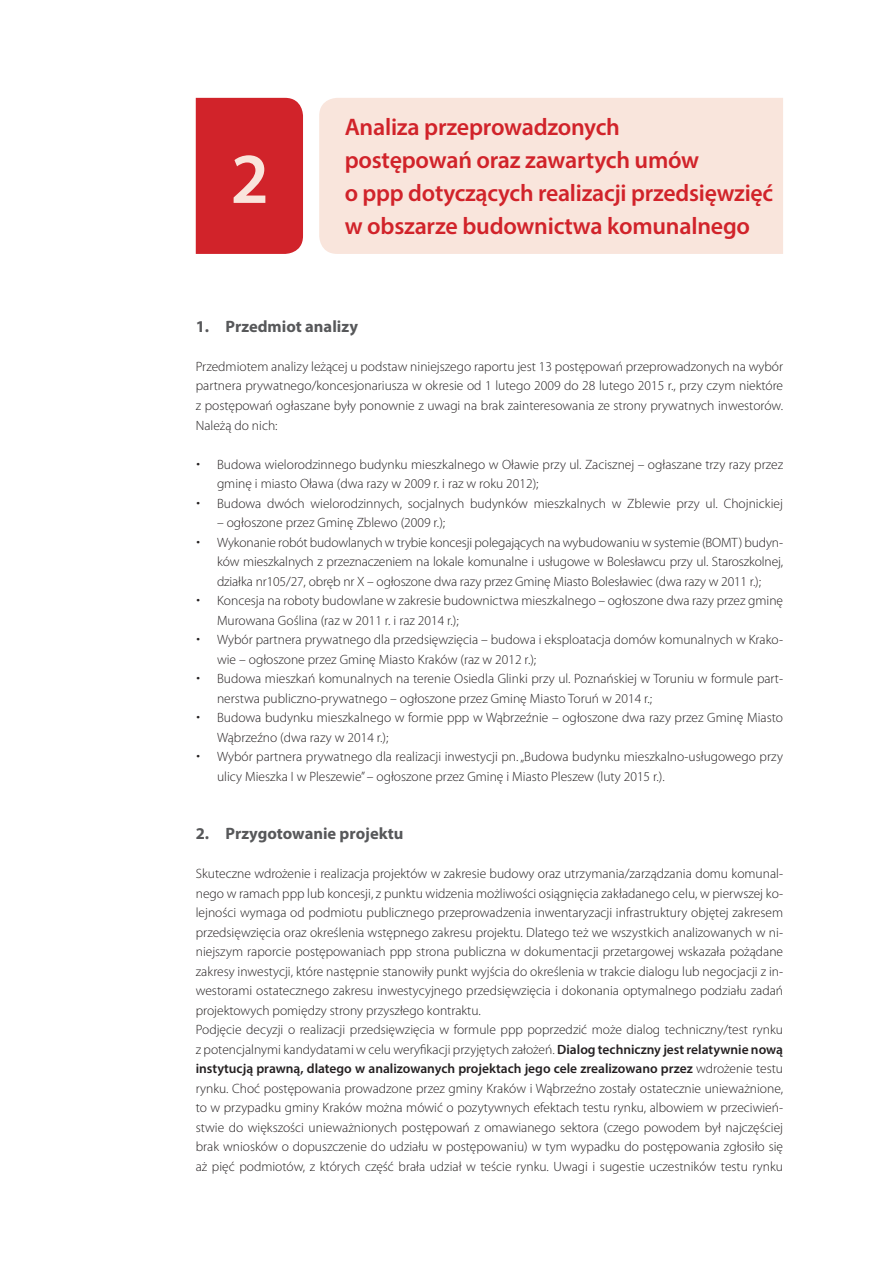
<style>
.page{position:relative;width:881px;height:1272px;background:#fff}
.page>*{position:absolute;margin:0;border:0;box-sizing:border-box;transform-origin:0 0}
.podrozdzial{font:600 72px "Myriad Pro";color:#f9e5dc}
.podrozdzial-2{font:600 24px/33px "Myriad Pro";letter-spacing:-.01em;color:#d1232a}
.srodtytul2{font:700 16.5px "Myriad Pro";color:#57585a}
.text{font:300 13.5px/19.5px "Myriad Pro";color:#231f20}
.s1{font-weight:600}
</style>
<div class="page">
<div style="left:196px;top:98px;width:107px;height:156px;background:#d1232a"></div>
<div style="left:319px;top:98px;width:463px;height:156px;background:#f9e5dc"></div>
<p class="podrozdzial" style="left:230px;top:133px;width:40px">2</p>
<p class="podrozdzial-2" style="left:344px;top:110px;width:430px">Analiza przeprowadzonych<br>postępowań oraz zawartych umów<br>o ppp dotyczących realizacji przedsięwzięć w obszarze budownictwa komunalnego</p>
<p class="srodtytul2" style="left:196px;top:315px;width:164px">1. Przedmiot analizy</p>
<p class="text" style="left:196px;top:356px;width:588px;text-align:justify">Przedmiotem analizy leżącej u podstaw niniejszego raportu jest 13 postępowań przeprowadzonych na wybór partnera prywatnego/koncesjonariusza w okresie od 1 lutego 2009 do 28 lutego 2015 r., przy czym niektóre z postępowań ogłaszane były ponownie z uwagi na brak zainteresowania ze strony prywatnych inwestorów.<br>Należą do nich:</p>
<p class="text" style="left:217px;top:454px;width:567px">Budowa wielorodzinnego budynku mieszkalnego w Oławie przy ul. Zacisznej – ogłaszane trzy razy przez gminę i miasto Oława (dwa razy w 2009 r. i raz w roku 2012);</p>
<p class="text" style="left:217px;top:493px;width:567px">Budowa dwóch wielorodzinnych, socjalnych budynków mieszkalnych w Zblewie przy ul. Chojnickiej</p>
<p class="text" style="left:217px;top:512px;width:230px">– ogłoszone przez Gminę Zblewo (2009 r.);</p>
<p class="text" style="left:217px;top:532px;width:567px;text-align:justify">Wykonanie robót budowlanych w trybie koncesji polegających na wybudowaniu w systemie (BOMT) budyn&shy;ków mieszkalnych z przeznaczeniem na lokale komunalne i usługowe w Bolesławcu przy ul. Staroszkolnej, działka nr105/27, obręb nr X – ogłoszone dwa razy przez Gminę Miasto Bolesławiec (dwa razy w 2011 r.);</p>
<p class="text" style="left:217px;top:590px;width:567px">Koncesja na roboty budowlane w zakresie budownictwa mieszkalnego – ogłoszone dwa razy przez gminę<br>Murowana Goślina (raz w 2011 r. i raz 2014 r.);</p>
<p class="text" style="left:217px;top:629px;width:567px">Wybór partnera prywatnego dla przedsięwzięcia – budowa i eksploatacja domów komunalnych w Krako&shy;wie – ogłoszone przez Gminę Miasto Kraków (raz w 2012 r.);</p>
<p class="text" style="left:217px;top:668px;width:567px">Budowa mieszkań komunalnych na terenie Osiedla Glinki przy ul. Poznańskiej w Toruniu w formule part&shy;nerstwa publiczno-prywatnego – ogłoszone przez Gminę Miasto Toruń w 2014 r.;</p>
<p class="text" style="left:217px;top:707px;width:567px">Budowa budynku mieszkalnego w formie ppp w Wąbrzeźnie – ogłoszone dwa razy przez Gminę Miasto<br>Wąbrzeźno (dwa razy w 2014 r.);</p>
<p class="text" style="left:217px;top:746px;width:567px">Wybór partnera prywatnego dla realizacji inwestycji pn. „Budowa budynku mieszkalno-usługowego przy ulicy Mieszka I w Pleszewie” – ogłoszone przez Gminę i Miasto Pleszew (luty 2015 r.).</p>
<p class="srodtytul2" style="left:196px;top:822px;width:209px">2. Przygotowanie projektu</p>
<p class="text" style="left:196px;top:863px;width:588px;text-align:justify">Skuteczne wdrożenie i realizacja projektów w zakresie budowy oraz utrzymania/zarządzania domu komunal&shy;nego w ramach ppp lub koncesji, z punktu widzenia możliwości osiągnięcia zakładanego celu, w pierwszej ko&shy;lejności wymaga od podmiotu publicznego przeprowadzenia inwentaryzacji infrastruktury objętej zakresem przedsięwzięcia oraz określenia wstępnego zakresu projektu. Dlatego też we wszystkich analizowanych w ni&shy;niejszym raporcie postępowaniach ppp strona publiczna w dokumentacji przetargowej wskazała pożądane zakresy inwestycji, które następnie stanowiły punkt wyjścia do określenia w trakcie dialogu lub negocjacji z in&shy;westorami ostatecznego zakresu inwestycyjnego przedsięwzięcia i dokonania optymalnego podziału zadań projektowych pomiędzy strony przyszłego kontraktu.</p>
<p class="text" style="left:196px;top:1019px;width:588px;text-align:justify">Podjęcie decyzji o realizacji przedsięwzięcia w formule ppp poprzedzić może dialog techniczny/test rynku z potencjalnymi kandydatami w celu weryfikacji przyjętych założeń. <span class="s1">Dialog techniczny jest relatywnie nową instytucją prawną, dlatego w analizowanych projektach jego cele zrealizowano przez</span> wdrożenie testu rynku. Choć postępowania prowadzone przez gminy Kraków i Wąbrzeźno zostały ostatecznie unieważnione, to w przypadku gminy Kraków można mówić o pozytywnych efektach testu rynku, albowiem w przeciwień&shy;stwie do większości unieważnionych postępowań z omawianego sektora (czego powodem był najczęściej brak wniosków o dopuszczenie do udziału w postępowaniu) w tym wypadku do postępowania zgłosiło się aż pięć podmiotów, z których część brała udział w teście rynku. Uwagi i sugestie uczestników testu rynku</p>
</div>
